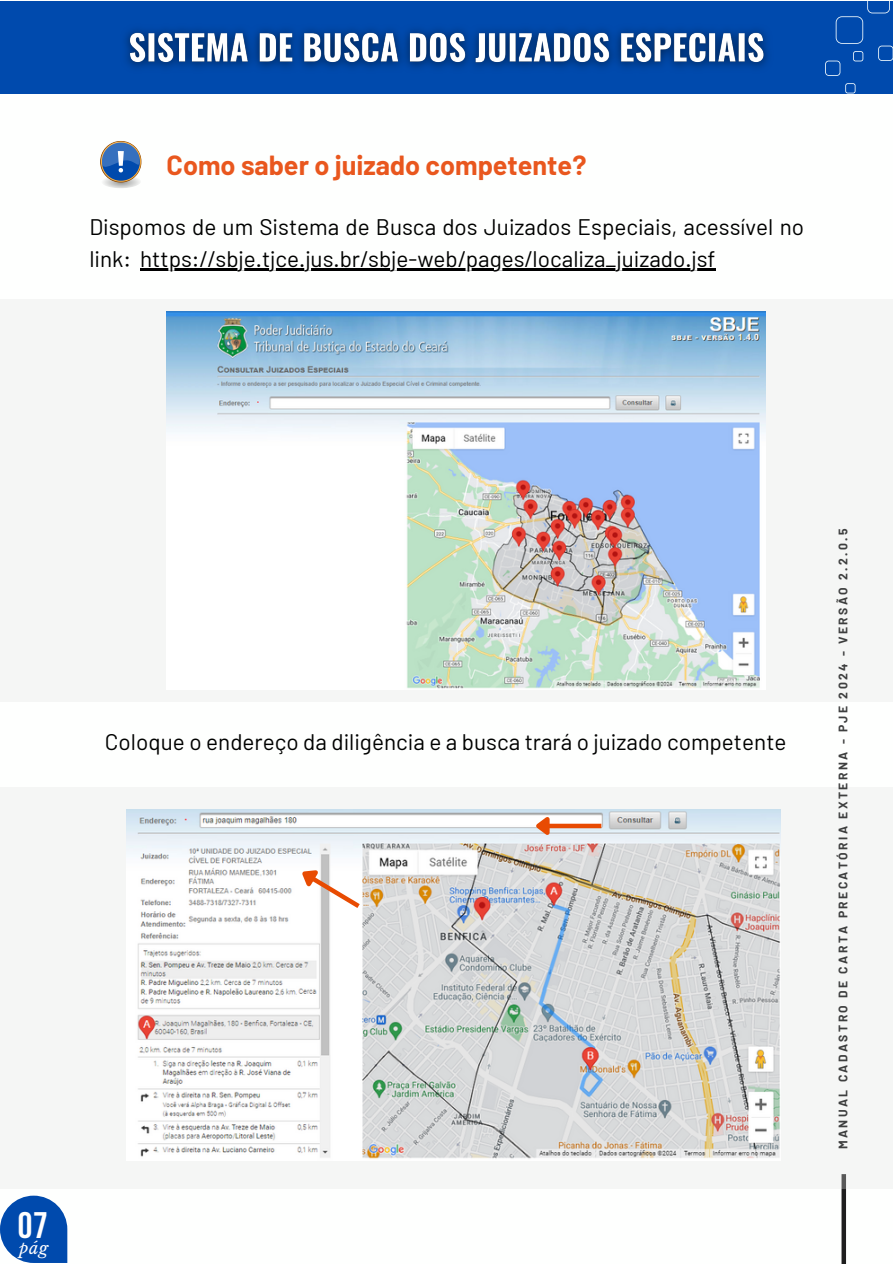
<style>
.page{position:relative;width:893px;height:1264px;background:#fff}
.page>*{position:absolute;margin:0;border:0;box-sizing:border-box;transform-origin:0 0}
.t1{font:700 36.75px "Bebas Neue";color:#fff}
.t2{font:700 27px "Barlow";color:#e9571e}
.t3{font:22.5px/31.5px "Barlow";color:#000}
.t4{font:italic 16.5px "Libre Baskerville";color:#fff}
.t5{font:700 12.15px "Barlow";letter-spacing:.2em;color:#3e3f3f}
</style>
<div class="page">
<div style="left:0;top:300px;width:892px;height:402px;background:#f5f6f5"></div>
<div style="left:841px;top:1174px;width:5px;height:89px;background:#1e1e1e"></div>
<svg style="left:0;top:1195px;width:67px;height:67px"></svg>
<div style="left:0;top:1px;width:892px;height:92px;background:#004aad"></div>
<svg style="left:825px;top:1px;width:67px;height:75px"></svg>
<svg style="left:845px;top:83px;width:10px;height:10px"></svg>
<div style="left:0;top:787px;width:892px;height:401px;background:#f5f6f5"></div>
<img style="left:167px;top:312px;width:598px;height:377px">
<img style="left:126px;top:809px;width:654px;height:350px">
<div style="left:548px;top:823px;width:53px;height:5px;background:#e84b02"></div>
<svg style="left:531px;top:810px;width:22px;height:29px"></svg>
<svg style="left:291px;top:856px;width:74px;height:56px"></svg>
<svg style="left:100px;top:141px;width:42px;height:47px"></svg>
<img style="left:125px;top:29px;width:643px;height:39px">
<hr style="left:140px;top:268px;width:575px;height:2px;background:#000">
<p class="t2" style="left:167px;top:148px;width:421px">Como saber o juizado competente?</p>
<p class="t3" style="left:89px;top:210px;width:716px">Dispomos de um Sistema de Busca dos Juizados Especiais, acessível no link: https://sbje.tjce.jus.br/sbje-web/pages/localiza_juizado.jsf</p>
<h1 class="t1" style="left:18px;top:1210px;width:31px">07</h1>
<p class="t4" style="left:19px;top:1238px;width:31px">pág</p>
<p class="t3" style="left:105px;top:725px;width:683px">Coloque o endereço da diligência e a busca trará o juizado competente</p>
<p class="t5" style="left:835px;top:1149px;width:622px;rotate:-90deg">MANUAL CADASTRO DE CARTA PRECATÓRIA EXTERNA - PJE 2024 - VERSÃO 2.2.0.5</p>
</div>
